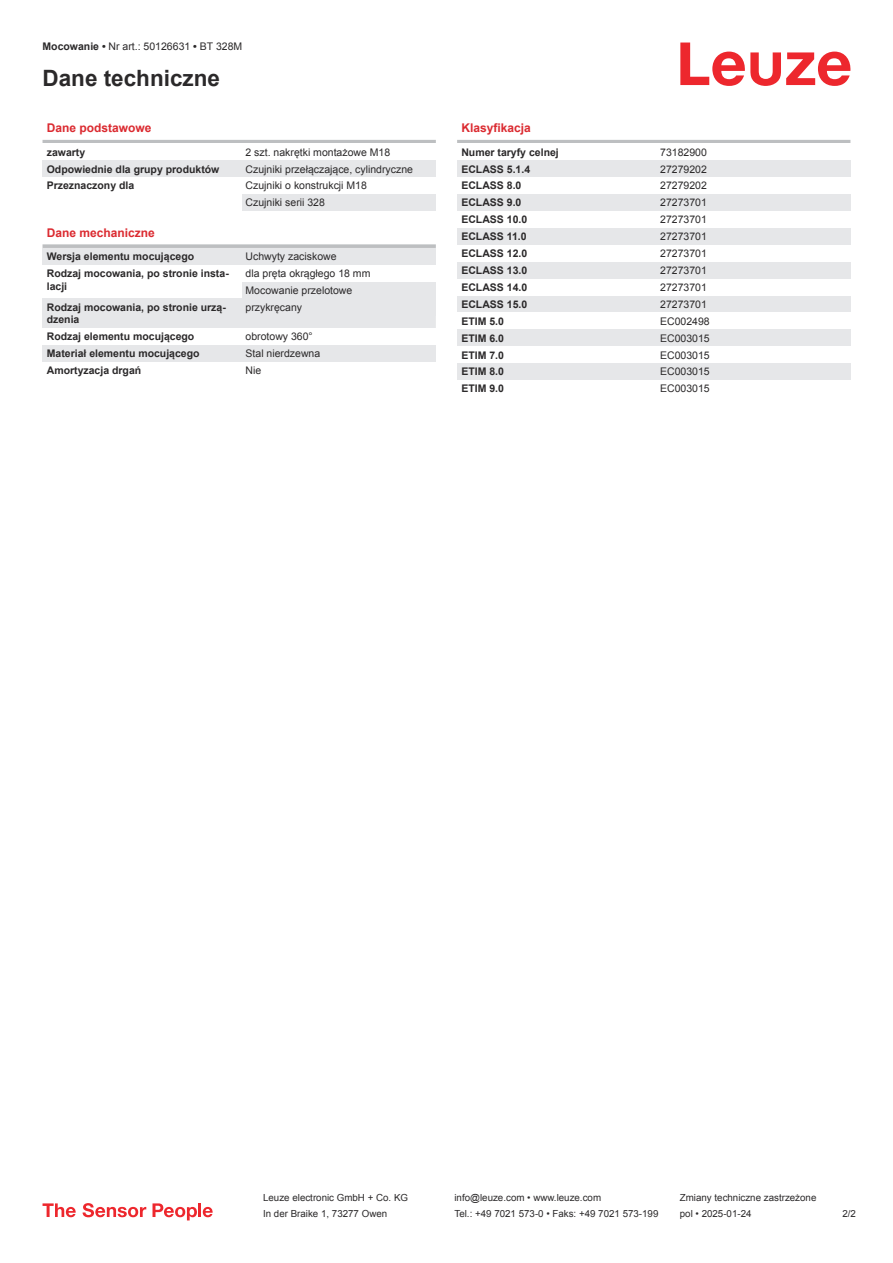
<style>
.page{position:relative;width:893px;height:1263px;background:#fff}
.page>*{position:absolute;margin:0;border:0;box-sizing:border-box;transform-origin:0 0}
.t1{font:700 22.5px "Arial";color:#2b292a}
.t2{font:700 12px "Arial";color:#db2a30}
.t3{font:700 10.5px/12.6px "Arial";color:#2b292a}
.t4{font:10.5px/17px "Arial";color:#2b292a}
.t5{font:9.75px "Arial";color:#2b292a}
.s1{font-weight:700}
</style>
<div class="page">
<svg style="left:680px;top:43px;width:170px;height:43px"></svg>
<div style="left:43px;top:298px;width:393px;height:30px;background:#e6e7e9"></div>
<hr style="left:43px;top:140px;width:393px;height:3px;background:#bdbfc1">
<div style="left:43px;top:160px;width:199px;height:17px;background:#e6e7e9"></div>
<div style="left:242px;top:160px;width:194px;height:17px;background:#e6e7e9"></div>
<div style="left:242px;top:194px;width:194px;height:17px;background:#e6e7e9"></div>
<svg style="left:43px;top:244px;width:393px;height:4px;background:#c3c5c7"></svg>
<div style="left:43px;top:248px;width:199px;height:17px;background:#e6e7e9"></div>
<div style="left:242px;top:248px;width:194px;height:17px;background:#e6e7e9"></div>
<div style="left:242px;top:282px;width:194px;height:17px;background:#e6e7e9"></div>
<div style="left:43px;top:299px;width:199px;height:29px;background:#e6e7e9"></div>
<div style="left:242px;top:299px;width:194px;height:17px;background:#e6e7e9"></div>
<div style="left:43px;top:345px;width:199px;height:17px;background:#e6e7e9"></div>
<div style="left:242px;top:345px;width:194px;height:17px;background:#e6e7e9"></div>
<hr style="left:457px;top:140px;width:393px;height:3px;background:#bdbfc1">
<div style="left:457px;top:160px;width:200px;height:17px;background:#e6e7e9"></div>
<div style="left:657px;top:160px;width:193px;height:17px;background:#e6e7e9"></div>
<div style="left:457px;top:194px;width:200px;height:17px;background:#e6e7e9"></div>
<div style="left:657px;top:194px;width:193px;height:17px;background:#e6e7e9"></div>
<div style="left:457px;top:228px;width:200px;height:17px;background:#e6e7e9"></div>
<div style="left:657px;top:228px;width:193px;height:17px;background:#e6e7e9"></div>
<div style="left:457px;top:262px;width:200px;height:17px;background:#e6e7e9"></div>
<div style="left:657px;top:262px;width:193px;height:17px;background:#e6e7e9"></div>
<div style="left:457px;top:296px;width:200px;height:16px;background:#e6e7e9"></div>
<div style="left:657px;top:296px;width:193px;height:16px;background:#e6e7e9"></div>
<div style="left:457px;top:329px;width:200px;height:17px;background:#e6e7e9"></div>
<div style="left:657px;top:329px;width:193px;height:17px;background:#e6e7e9"></div>
<div style="left:457px;top:363px;width:200px;height:17px;background:#e6e7e9"></div>
<div style="left:657px;top:363px;width:193px;height:17px;background:#e6e7e9"></div>
<svg style="left:43px;top:1203px;width:33px;height:14px"></svg>
<svg style="left:83px;top:1203px;width:63px;height:14px"></svg>
<svg style="left:153px;top:1203px;width:44px;height:17px"></svg>
<hr style="left:198px;top:1203px;width:3px;height:14px;background:#ed272d">
<svg style="left:203px;top:1207px;width:10px;height:10px"></svg>
<p class="t4" style="left:43px;top:39px;width:201px"><span class="s1">Mocowanie •</span> Nr art.: 50126631 <span class="s1">•</span> BT 328M</p>
<h1 class="t1" style="left:43px;top:70px;width:179px">Dane techniczne</h1>
<p class="t2" style="left:47px;top:123px;width:106px">Dane podstawowe</p>
<p class="t3" style="left:47px;top:147px;width:40px">zawarty</p>
<p class="t4" style="left:246px;top:143px;width:146px">2 szt. nakrętki montażowe M18</p>
<p class="t3" style="left:47px;top:164px;width:174px">Odpowiednie dla grupy produktów</p>
<p class="t4" style="left:246px;top:160px;width:169px">Czujniki przełączające, cylindryczne</p>
<p class="t3" style="left:47px;top:180px;width:89px">Przeznaczony dla</p>
<p class="t4" style="left:246px;top:178px;width:123px">Czujniki o konstrukcji M18<br>Czujniki serii 328</p>
<p class="t2" style="left:47px;top:228px;width:110px">Dane mechaniczne</p>
<p class="t3" style="left:47px;top:250px;width:149px">Wersja elementu mocującego</p>
<p class="t4" style="left:246px;top:249px;width:93px">Uchwyty zaciskowe</p>
<p class="t3" style="left:47px;top:268px;width:184px">Rodzaj mocowania, po stronie insta&shy;lacji</p>
<p class="t4" style="left:246px;top:265px;width:126px">dla pręta okrągłego 18 mm<br>Mocowanie przelotowe</p>
<p class="t3" style="left:47px;top:301px;width:181px">Rodzaj mocowania, po stronie urzą&shy;dzenia</p>
<p class="t4" style="left:246px;top:299px;width:58px">przykręcany</p>
<p class="t3" style="left:47px;top:330px;width:149px">Rodzaj elementu mocującego</p>
<p class="t4" style="left:246px;top:329px;width:69px">obrotowy 360°</p>
<p class="t3" style="left:47px;top:347px;width:154px">Materiał elementu mocującego</p>
<p class="t4" style="left:246px;top:346px;width:76px">Stal nierdzewna</p>
<p class="t3" style="left:47px;top:364px;width:96px">Amortyzacja drgań</p>
<p class="t4" style="left:246px;top:363px;width:17px">Nie</p>
<p class="t2" style="left:461px;top:123px;width:71px">Klasyfikacja</p>
<p class="t3" style="left:461px;top:147px;width:99px">Numer taryfy celnej</p>
<p class="t4" style="left:660px;top:144px;width:48px">73182900</p>
<p class="t3" style="left:461px;top:164px;width:70px">ECLASS 5.1.4</p>
<p class="t4" style="left:660px;top:161px;width:48px">27279202</p>
<p class="t3" style="left:461px;top:180px;width:62px">ECLASS 8.0</p>
<p class="t4" style="left:660px;top:178px;width:48px">27279202</p>
<p class="t3" style="left:461px;top:197px;width:62px">ECLASS 9.0</p>
<p class="t4" style="left:660px;top:195px;width:48px">27273701</p>
<p class="t3" style="left:461px;top:214px;width:67px">ECLASS 10.0</p>
<p class="t4" style="left:660px;top:212px;width:48px">27273701</p>
<p class="t3" style="left:461px;top:231px;width:67px">ECLASS 11.0</p>
<p class="t4" style="left:660px;top:229px;width:48px">27273701</p>
<p class="t3" style="left:461px;top:248px;width:67px">ECLASS 12.0</p>
<p class="t4" style="left:660px;top:246px;width:48px">27273701</p>
<p class="t3" style="left:461px;top:265px;width:67px">ECLASS 13.0</p>
<p class="t4" style="left:660px;top:263px;width:48px">27273701</p>
<p class="t3" style="left:461px;top:282px;width:67px">ECLASS 14.0</p>
<p class="t4" style="left:660px;top:280px;width:48px">27273701</p>
<p class="t3" style="left:461px;top:299px;width:67px">ECLASS 15.0</p>
<p class="t4" style="left:660px;top:297px;width:48px">27273701</p>
<p class="t3" style="left:461px;top:316px;width:44px">ETIM 5.0</p>
<p class="t4" style="left:660px;top:313px;width:51px">EC002498</p>
<p class="t3" style="left:461px;top:333px;width:44px">ETIM 6.0</p>
<p class="t4" style="left:660px;top:330px;width:51px">EC003015</p>
<p class="t3" style="left:461px;top:349px;width:44px">ETIM 7.0</p>
<p class="t4" style="left:660px;top:347px;width:51px">EC003015</p>
<p class="t3" style="left:461px;top:366px;width:44px">ETIM 8.0</p>
<p class="t4" style="left:660px;top:364px;width:51px">EC003015</p>
<p class="t3" style="left:461px;top:383px;width:44px">ETIM 9.0</p>
<p class="t4" style="left:660px;top:381px;width:51px">EC003015</p>
<p class="t5" style="left:263px;top:1194px;width:146px">Leuze electronic GmbH + Co. KG</p>
<p class="t5" style="left:454px;top:1194px;width:148px">info@leuze.com • www.leuze.com</p>
<p class="t5" style="left:680px;top:1191px;width:138px">Zmiany techniczne zastrzeżone</p>
<p class="t5" style="left:263px;top:1210px;width:126px">In der Braike 1, 73277 Owen</p>
<p class="t5" style="left:454px;top:1210px;width:205px">Tel.: +49 7021 573-0 • Faks: +49 7021 573-199</p>
<p class="t5" style="left:680px;top:1210px;width:73px">pol • 2025-01-24</p>
<p class="t5" style="left:842px;top:1210px;width:15px">2 /2</p>
</div>
